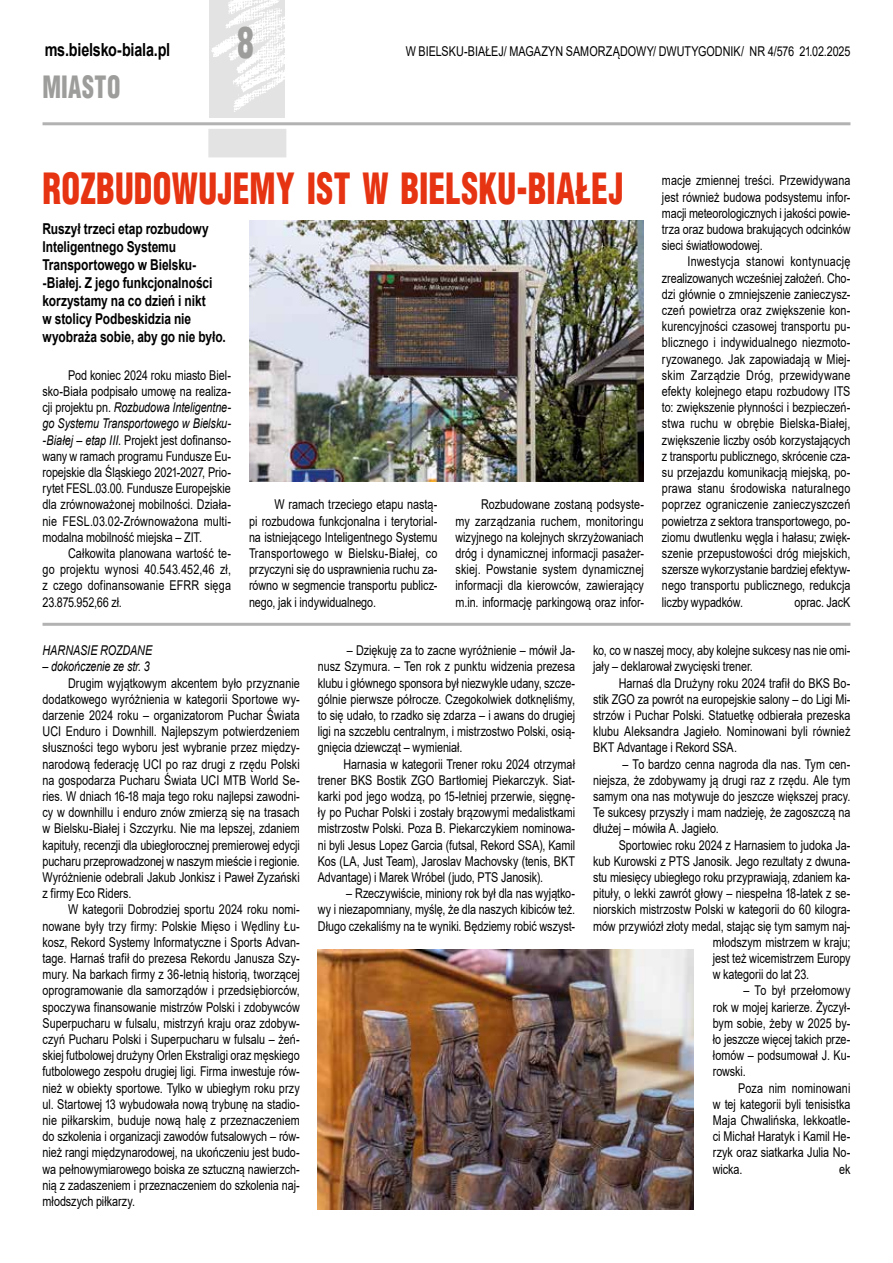
<style>
.page{position:relative;width:893px;height:1263px;background:#fff}
.page>*{position:absolute;margin:0;border:0;box-sizing:border-box;transform-origin:0 0}
.t1{font:900 42px "Switzerland Cond";letter-spacing:.01em;color:#e63312;scale:.8 1}
.t2{font:900 42px "Switzerland Cond";color:#9d9d9c;scale:.8 1}
.t3{font:900 30px "Switzerland Cond";letter-spacing:.02em;color:#9d9d9c;scale:.8 1}
.t4{font:700 18px "Arial";letter-spacing:-.015em;color:#000;scale:.8 1}
.t5{font:700 15px/18px "Arial";letter-spacing:-.005em;color:#000;scale:.8 1}
.t6{font:13.5px/16.2px "Arial";letter-spacing:-.005em;color:#000;text-align:justify;scale:.8 1}
.t7{font:italic 13.5px "Arial";letter-spacing:-.005em;color:#000;scale:.8 1}
.s1{font-style:italic}
</style>
<div class="page">
<hr style="left:43px;top:122px;width:807px;height:3px;background:#b3b2b2">
<img style="left:209px;top:0;width:76px;height:118px">
<div style="left:208px;top:129px;width:78px;height:28px;background:#e3e3e3"></div>
<img style="left:249px;top:220px;width:395px;height:261px">
<hr style="left:43px;top:623px;width:807px;height:3px;background:#b3b2b2">
<img style="left:318px;top:950px;width:375px;height:259px">
<h3 class="t4" style="left:45px;top:37px;width:158px">ms.bielsko-biala.pl</h3>
<h2 class="t3" style="left:43px;top:68px;width:99px">MIASTO</h2>
<h1 class="t2" style="left:237px;top:16px;width:22px">8</h1>
<p class="t6" style="left:406px;top:43px;width:557px">W BIELSKU-BIAŁEJ/ MAGAZYN SAMORZĄDOWY/ DWUTYGODNIK/ NR 4/576 21.02.2025</p>
<h1 class="t1" style="left:43px;top:162px;width:728px">ROZBUDOWUJEMY IST W BIELSKU-BIAŁEJ</h1>
<p class="t5" style="left:43px;top:220px;width:231px">Ruszył trzeci etap rozbudowy<br>Inteligentnego Systemu<br>Transportowego w Bielsku--Białej. Z jego funkcjonalności korzystamy na co dzień i nikt<br>w stolicy Podbeskidzia nie wyobraża sobie, aby go nie było.</p>
<p class="t6" style="left:43px;top:367px;width:237px;text-indent:26px">Pod koniec 2024 roku miasto Biel&shy;sko-Biała podpisało umowę na realiza&shy;cji projektu pn. <span class="s1">Rozbudowa Inteligentne&shy;go Systemu Transportowego w Bielsku--Białej – etap III</span>. Projekt jest dofinanso&shy;wany w ramach programu Fundusze Eu&shy;ropejskie dla Śląskiego 2021-2027, Prio&shy;rytet FESL.03.00. Fundusze Europejskie dla zrównoważonej mobilności. Działa&shy;nie FESL.03.02-Zrównoważona multi&shy;modalna mobilność miejska – ZIT.</p>
<p class="t6" style="left:43px;top:545px;width:237px;text-indent:26px">Całkowita planowana wartość te&shy;go projektu wynosi 40.543.452,46 zł, z czego dofinansowanie EFRR sięga 23.875.952,66 zł.</p>
<p class="t6" style="left:249px;top:496px;width:237px;text-indent:26px">W ramach trzeciego etapu nastą&shy;pi rozbudowa funkcjonalna i terytorial&shy;na istniejącego Inteligentnego Systemu Transportowego w Bielsku-Białej, co przyczyni się do usprawnienia ruchu za&shy;równo w segmencie transportu publicz&shy;nego, jak i indywidualnego.</p>
<p class="t6" style="left:455px;top:496px;width:237px;text-indent:26px">Rozbudowane zostaną podsyste&shy;my zarządzania ruchem, monitoringu wizyjnego na kolejnych skrzyżowaniach dróg i dynamicznej informacji pasażer&shy;skiej. Powstanie system dynamicznej informacji dla kierowców, zawierający m.in. informację parkingową oraz infor-</p>
<p class="t6" style="left:662px;top:172px;width:237px">macje zmiennej treści. Przewidywana jest również budowa podsystemu infor&shy;macji meteorologicznych i jakości powie&shy;trza oraz budowa brakujących odcinków sieci światłowodowej.</p>
<p class="t6" style="left:662px;top:253px;width:237px;text-indent:26px">Inwestycja stanowi kontynuację zrealizowanych wcześniej założeń. Cho&shy;dzi głównie o zmniejszenie zanieczysz&shy;czeń powietrza oraz zwiększenie kon&shy;kurencyjności czasowej transportu pu&shy;blicznego i indywidualnego niezmoto&shy;ryzowanego. Jak zapowiadają w Miej&shy;skim Zarządzie Dróg, przewidywane efekty kolejnego etapu rozbudowy ITS to: zwiększenie płynności i bezpieczeń&shy;stwa ruchu w obrębie Bielska-Białej, zwiększenie liczby osób korzystających z transportu publicznego, skrócenie cza&shy;su przejazdu komunikacją miejską, po&shy;prawa stanu środowiska naturalnego poprzez ograniczenie zanieczyszczeń powietrza z sektora transportowego, po&shy;ziomu dwutlenku węgla i hałasu; zwięk&shy;szenie przepustowości dróg miejskich, szersze wykorzystanie bardziej efektyw&shy;nego transportu publicznego, redukcja liczby wypadków.</p>
<p class="t6" style="left:794px;top:594px;width:71px">oprac. JacK</p>
<p class="t7" style="left:43px;top:642px;width:139px">HARNASIE ROZDANE</p>
<p class="t7" style="left:43px;top:658px;width:136px">– dokończenie ze str. 3</p>
<p class="t6" style="left:42px;top:675px;width:323px;text-indent:26px">Drugim wyjątkowym akcentem było przyznanie dodatkowego wyróżnienia w kategorii Sportowe wy&shy;darzenie 2024 roku – organizatorom Puchar Świata UCI Enduro i Downhill. Najlepszym potwierdzeniem słuszności tego wyboru jest wybranie przez między&shy;narodową federację UCI po raz drugi z rzędu Polski na gospodarza Pucharu Świata UCI MTB World Se&shy;ries. W dniach 16-18 maja tego roku najlepsi zawodni&shy;cy w downhillu i enduro znów zmierzą się na trasach w Bielsku-Białej i Szczyrku. Nie ma lepszej, zdaniem kapituły, recenzji dla ubiegłorocznej premierowej edycji pucharu przeprowadzonej w naszym mieście i regionie.<br>Wyróżnienie odebrali Jakub Jonkisz i Paweł Zyzański z firmy Eco Riders.</p>
<p class="t6" style="left:43px;top:901px;width:323px;text-indent:25px">W kategorii Dobrodziej sportu 2024 roku nomi&shy;nowane były trzy firmy: Polskie Mięso i Wędliny Łu&shy;kosz, Rekord Systemy Informatyczne i Sports Advan&shy;tage. Harnaś trafił do prezesa Rekordu Janusza Szy&shy;mury. Na barkach firmy z 36-letnią historią, tworzącej oprogramowanie dla samorządów i przedsiębiorców, spoczywa finansowanie mistrzów Polski i zdobywców Superpucharu w fulsalu, mistrzyń kraju oraz zdobyw&shy;czyń Pucharu Polski i Superpucharu w fulsalu – żeń&shy;skiej futbolowej drużyny Orlen Ekstraligi oraz męskiego futbolowego zespołu drugiej ligi. Firma inwestuje rów&shy;nież w obiekty sportowe. Tylko w ubiegłym roku przy ul. Startowej 13 wybudowała nową trybunę na stadio&shy;nie piłkarskim, buduje nową halę z przeznaczeniem do szkolenia i organizacji zawodów futsalowych – rów&shy;nież rangi międzynarodowej, na ukończeniu jest budo&shy;wa pełnowymiarowego boiska ze sztuczną nawierzch&shy;nią z zadaszeniem i przeznaczeniem do szkolenia naj&shy;młodszych piłkarzy.</p>
<p class="t6" style="left:318px;top:642px;width:323px;text-indent:29px">– Dziękuję za to zacne wyróżnienie – mówił Ja&shy;nusz Szymura. – Ten rok z punktu widzenia prezesa klubu i głównego sponsora był niezwykle udany, szcze&shy;gólnie pierwsze półrocze. Czegokolwiek dotknęliśmy, to się udało, to rzadko się zdarza – i awans do drugiej ligi na szczeblu centralnym, i mistrzostwo Polski, osią&shy;gnięcia dziewcząt – wymieniał.</p>
<p class="t6" style="left:318px;top:756px;width:323px;text-indent:26px">Harnasia w kategorii Trener roku 2024 otrzymał trener BKS Bostik ZGO Bartłomiej Piekarczyk. Siat&shy;karki pod jego wodzą, po 15-letniej przerwie, sięgnę&shy;ły po Puchar Polski i zostały brązowymi medalistkami mistrzostw Polski. Poza B. Piekarczykiem nominowa&shy;ni byli Jesus Lopez Garcia (futsal, Rekord SSA), Kamil Kos (LA, Just Team), Jaroslav Machovsky (tenis, BKT Advantage) i Marek Wróbel (judo, PTS Janosik).</p>
<p class="t6" style="left:318px;top:885px;width:323px;text-indent:28px">– Rzeczywiście, miniony rok był dla nas wyjątko&shy;wy i niezapomniany, myślę, że dla naszych kibiców też.<br>Długo czekaliśmy na te wyniki. Będziemy robić wszyst-</p>
<p class="t6" style="left:593px;top:642px;width:323px">ko, co w naszej mocy, aby kolejne sukcesy nas nie omi&shy;jały – deklarował zwycięski trener.</p>
<p class="t6" style="left:593px;top:675px;width:323px;text-indent:26px">Harnaś dla Drużyny roku 2024 trafił do BKS Bo&shy;stik ZGO za powrót na europejskie salony – do Ligi Mi&shy;strzów i Puchar Polski. Statuetkę odbierała prezeska klubu Aleksandra Jagieło. Nominowani byli również BKT Advantage i Rekord SSA.</p>
<p class="t6" style="left:593px;top:756px;width:323px;text-indent:29px">– To bardzo cenna nagroda dla nas. Tym cen&shy;niejsza, że zdobywamy ją drugi raz z rzędu. Ale tym samym ona nas motywuje do jeszcze większej pracy.<br>Te sukcesy przyszły i mam nadzieję, że zagoszczą na dłużej – mówiła A. Jagieło.</p>
<p class="t6" style="left:619px;top:837px;width:291px">Sportowiec roku 2024 z Harnasiem to judoka Ja-</p>
<p class="t6" style="left:593px;top:853px;width:323px">kub Kurowski z PTS Janosik. Jego rezultaty z dwuna-</p>
<p class="t6" style="left:593px;top:869px;width:323px">stu miesięcy ubiegłego roku przyprawiają, zdaniem ka-</p>
<p class="t6" style="left:593px;top:885px;width:323px">pituły, o lekki zawrót głowy – niespełna 18-latek z se-</p>
<p class="t6" style="left:593px;top:901px;width:323px">niorskich mistrzostw Polski w kategorii do 60 kilogra-</p>
<p class="t6" style="left:593px;top:918px;width:323px">mów przywiózł złoty medal, stając się tym samym naj-</p>
<p class="t6" style="left:713px;top:934px;width:174px">młodszym mistrzem w kraju;</p>
<p class="t6" style="left:713px;top:950px;width:174px">jest też wicemistrzem Europy</p>
<p class="t6" style="left:713px;top:966px;width:122px">w kategorii do lat 23.</p>
<p class="t6" style="left:713px;top:982px;width:174px;text-indent:31px">– To był przełomowy rok w mojej karierze. Życzył&shy;bym sobie, żeby w 2025 by&shy;ło jeszcze więcej takich prze&shy;łomów – podsumował J. Ku&shy;rowski.</p>
<p class="t6" style="left:713px;top:1080px;width:174px;text-indent:26px">Poza nim nominowani w tej kategorii byli tenisistka Maja Chwalińska, lekkoatle&shy;ci Michał Haratyk i Kamil He&shy;rzyk oraz siatkarka Julia No&shy;wicka.</p>
<p class="t6" style="left:839px;top:1161px;width:16px">ek</p>
</div>
